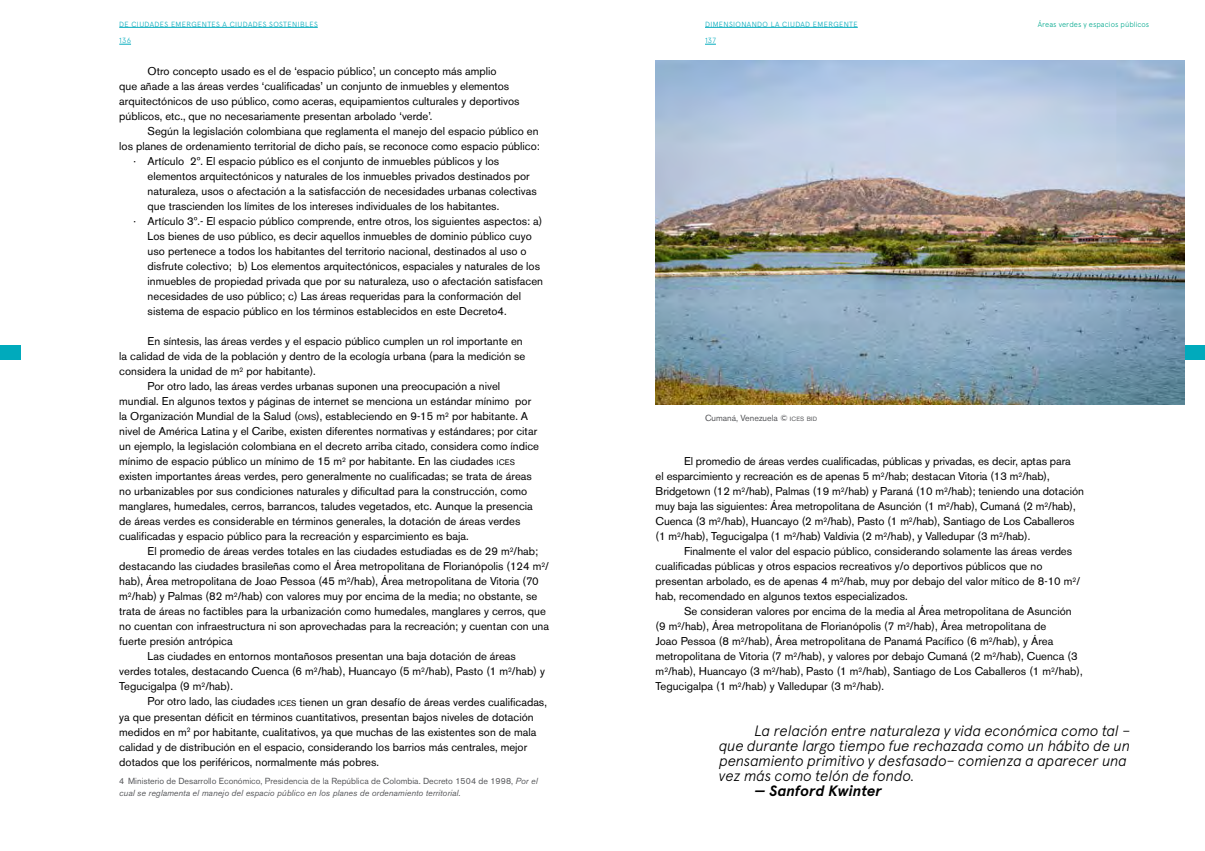
<style>
.page{position:relative;width:1205px;height:851px;background:#fff}
.page>*{position:absolute;margin:0;border:0;box-sizing:border-box;transform-origin:0 0}
.t1{font:italic 300 15px/15px "Apercu";letter-spacing:-.015em;color:#000}
.t2{font:italic 700 15px "Apercu";letter-spacing:-.005em;color:#000}
.t3{font:11.25px/15px "Akzidenz Grotesk BE";color:#000}
.t4{font:8.75px/11.2px "Akzidenz Grotesk BE";color:#57585b}
.t5{font:300 7.5px "Apercu";letter-spacing:.05em;color:#00aabc}
.t6{font:300 7.5px "Apercu";letter-spacing:.01em;color:#00a88d}
.s1{font-size:7.88px}
.s2{font-style:italic}
.s3{font-size:6.12px}
</style>
<div class="page">
<hr style="left:705px;top:27px;width:153px;height:1px;background:#00aabc">
<hr style="left:119px;top:27px;width:199px;height:1px;background:#00aabc">
<svg style="left:119px;top:44px;width:12px;height:1px"></svg>
<div style="left:1184px;top:345px;width:21px;height:15px;background:#00aabc"></div>
<div style="left:0;top:345px;width:21px;height:15px;background:#00aabc"></div>
<img style="left:656px;top:60px;width:528px;height:344px">
<p class="t6" style="left:1037px;top:19px;width:113px">Áreas verdes y espacios públicos</p>
<p class="t5" style="left:119px;top:19px;width:200px">DE CIUDADES EMERGENTES A CIUDADES SOSTENIBLES</p>
<p class="t5" style="left:705px;top:19px;width:154px">DIMENSIONANDO LA CIUDAD EMERGENTE</p>
<p class="t5" style="left:119px;top:36px;width:13px">136</p>
<p class="t5" style="left:705px;top:36px;width:12px">137</p>
<p class="t3" style="left:119px;top:64px;width:402px;text-indent:28px">Otro concepto usado es el de ‘espacio público’, un concepto más amplio<br>que añade a las áreas verdes ‘cualificadas’ un conjunto de inmuebles y elementos arquitectónicos de uso público, como aceras, equipamientos culturales y deportivos públicos, etc., que no necesariamente presentan arbolado ‘verde’.</p>
<p class="t3" style="left:148px;top:124px;width:392px">Según la legislación colombiana que reglamenta el manejo del espacio público en</p>
<p class="t3" style="left:119px;top:139px;width:422px">los planes de ordenamiento territorial de dicho país, se reconoce como espacio público:</p>
<p class="t3" style="left:133px;top:154px;width:367px">· Artículo 2º. El espacio público es el conjunto de inmuebles públicos y los</p>
<p class="t3" style="left:148px;top:169px;width:384px">elementos arquitectónicos y naturales de los inmuebles privados destinados por</p>
<p class="t3" style="left:148px;top:184px;width:391px">naturaleza, usos o afectación a la satisfacción de necesidades urbanas colectivas</p>
<p class="t3" style="left:148px;top:199px;width:353px">que trascienden los límites de los intereses individuales de los habitantes.</p>
<p class="t3" style="left:133px;top:214px;width:410px">· Artículo 3º.- El espacio público comprende, entre otros, los siguientes aspectos: a)</p>
<p class="t3" style="left:148px;top:229px;width:386px">Los bienes de uso público, es decir aquellos inmuebles de dominio público cuyo</p>
<p class="t3" style="left:148px;top:244px;width:381px">uso pertenece a todos los habitantes del territorio nacional, destinados al uso o</p>
<p class="t3" style="left:148px;top:259px;width:394px">disfrute colectivo; b) Los elementos arquitectónicos, espaciales y naturales de los</p>
<p class="t3" style="left:148px;top:274px;width:397px">inmuebles de propiedad privada que por su naturaleza, uso o afectación satisfacen</p>
<p class="t3" style="left:148px;top:289px;width:375px">necesidades de uso público; c) Las áreas requeridas para la conformación del</p>
<p class="t3" style="left:148px;top:304px;width:361px">sistema de espacio público en los términos establecidos en este Decreto4.</p>
<p class="t3" style="left:148px;top:334px;width:377px">En síntesis, las áreas verdes y el espacio público cumplen un rol importante en</p>
<p class="t3" style="left:119px;top:349px;width:408px">la calidad de vida de la población y dentro de la ecología urbana (para la medición se</p>
<p class="t3" style="left:119px;top:364px;width:198px">considera la unidad de m<sup>2</sup> por habitante).</p>
<p class="t3" style="left:148px;top:379px;width:354px">Por otro lado, las áreas verdes urbanas suponen una preocupación a nivel</p>
<p class="t3" style="left:119px;top:394px;width:413px">mundial. En algunos textos y páginas de internet se menciona un estándar mínimo por</p>
<p class="t3" style="left:119px;top:409px;width:410px">la Organización Mundial de la Salud (<span class="s1">OMS</span>), estableciendo en 9-15 m<sup>2</sup> por habitante. A</p>
<p class="t3" style="left:119px;top:424px;width:419px">nivel de América Latina y el Caribe, existen diferentes normativas y estándares; por citar</p>
<p class="t3" style="left:119px;top:439px;width:421px">un ejemplo, la legislación colombiana en el decreto arriba citado, considera como índice</p>
<p class="t3" style="left:119px;top:454px;width:397px">mínimo de espacio público un mínimo de 15 m<sup>2</sup> por habitante. En las ciudades <span class="s1">ICES</span></p>
<p class="t3" style="left:119px;top:469px;width:414px">existen importantes áreas verdes, pero generalmente no cualificadas; se trata de áreas</p>
<p class="t3" style="left:119px;top:484px;width:409px">no urbanizables por sus condiciones naturales y dificultad para la construcción, como</p>
<p class="t3" style="left:119px;top:499px;width:415px">manglares, humedales, cerros, barrancos, taludes vegetados, etc. Aunque la presencia</p>
<p class="t3" style="left:119px;top:514px;width:403px">de áreas verdes es considerable en términos generales, la dotación de áreas verdes</p>
<p class="t3" style="left:119px;top:529px;width:351px">cualificadas y espacio público para la recreación y esparcimiento es baja.</p>
<p class="t3" style="left:148px;top:544px;width:392px">El promedio de áreas verdes totales en las ciudades estudiadas es de 29 m<sup>2</sup>/hab;</p>
<p class="t3" style="left:119px;top:559px;width:431px">destacando las ciudades brasileñas como el Área metropolitana de Florianópolis (124 m<sup>2</sup>/</p>
<p class="t3" style="left:119px;top:574px;width:421px">hab), Área metropolitana de Joao Pessoa (45 m<sup>2</sup>/hab), Área metropolitana de Vitoria (70</p>
<p class="t3" style="left:119px;top:589px;width:420px">m<sup>2</sup>/hab) y Palmas (82 m<sup>2</sup>/hab) con valores muy por encima de la media; no obstante, se</p>
<p class="t3" style="left:119px;top:604px;width:428px">trata de áreas no factibles para la urbanización como humedales, manglares y cerros, que</p>
<p class="t3" style="left:119px;top:619px;width:431px">no cuentan con infraestructura ni son aprovechadas para la recreación; y cuentan con una</p>
<p class="t3" style="left:119px;top:634px;width:115px">fuerte presión antrópica</p>
<p class="t3" style="left:148px;top:649px;width:370px">Las ciudades en entornos montañosos presentan una baja dotación de áreas</p>
<p class="t3" style="left:119px;top:664px;width:427px">verdes totales, destacando Cuenca (6 m<sup>2</sup>/hab), Huancayo (5 m<sup>2</sup>/hab), Pasto (1 m<sup>2</sup>/hab) y</p>
<p class="t3" style="left:119px;top:679px;width:115px">Tegucigalpa (9 m<sup>2</sup>/hab).</p>
<p class="t3" style="left:148px;top:694px;width:401px">Por otro lado, las ciudades <span class="s1">ICES</span> tienen un gran desafío de áreas verdes cualificadas,</p>
<p class="t3" style="left:119px;top:709px;width:416px">ya que presentan déficit en términos cuantitativos, presentan bajos niveles de dotación</p>
<p class="t3" style="left:119px;top:724px;width:419px">medidos en m<sup>2</sup> por habitante, cualitativos, ya que muchas de las existentes son de mala</p>
<p class="t3" style="left:119px;top:739px;width:409px">calidad y de distribución en el espacio, considerando los barrios más centrales, mejor</p>
<p class="t3" style="left:119px;top:754px;width:261px">dotados que los periféricos, normalmente más pobres.</p>
<p class="t4" style="left:119px;top:775px;width:420px">4 Ministerio de Desarrollo Económico, Presidencia de la República de Colombia. Decreto 1504 de 1998, <span class="s2">Por el cual se reglamenta el manejo del espacio público en los planes de ordenamiento territorial</span>.</p>
<p class="t4" style="left:705px;top:412px;width:114px">Cumaná, Venezuela © <span class="s3">ICES BID</span></p>
<p class="t3" style="left:656px;top:454px;width:430px;text-indent:28px">El promedio de áreas verdes cualificadas, públicas y privadas, es decir, aptas para<br>el esparcimiento y recreación es de apenas 5 m<sup>2</sup>/hab; destacan Vitoria (13 m<sup>2</sup>/hab), Bridgetown (12 m<sup>2</sup>/hab), Palmas (19 m<sup>2</sup>/hab) y Paraná (10 m<sup>2</sup>/hab); teniendo una dotación muy baja las siguientes: Área metropolitana de Asunción (1 m<sup>2</sup>/hab), Cumaná (2 m<sup>2</sup>/hab), Cuenca (3 m<sup>2</sup>/hab), Huancayo (2 m<sup>2</sup>/hab), Pasto (1 m<sup>2</sup>/hab), Santiago de Los Caballeros (1 m<sup>2</sup>/hab), Tegucigalpa (1 m<sup>2</sup>/hab) Valdivia (2 m<sup>2</sup>/hab), y Valledupar (3 m<sup>2</sup>/hab).</p>
<p class="t3" style="left:656px;top:544px;width:426px;text-indent:28px">Finalmente el valor del espacio público, considerando solamente las áreas verdes cualificadas públicas y otros espacios recreativos y/o deportivos públicos que no presentan arbolado, es de apenas 4 m<sup>2</sup>/hab, muy por debajo del valor mítico de 8-10 m<sup>2</sup>/ hab, recomendado en algunos textos especializados.</p>
<p class="t3" style="left:656px;top:604px;width:428px;text-indent:28px">Se consideran valores por encima de la media al Área metropolitana de Asunción (9 m<sup>2</sup>/hab), Área metropolitana de Florianópolis (7 m<sup>2</sup>/hab), Área metropolitana de<br>Joao Pessoa (8 m<sup>2</sup>/hab), Área metropolitana de Panamá Pacífico (6 m<sup>2</sup>/hab), y Área metropolitana de Vitoria (7 m<sup>2</sup>/hab), y valores por debajo Cumaná (2 m<sup>2</sup>/hab), Cuenca (3 m<sup>2</sup>/hab), Huancayo (3 m<sup>2</sup>/hab), Pasto (1 m<sup>2</sup>/hab), Santiago de Los Caballeros (1 m<sup>2</sup>/hab), Tegucigalpa (1 m<sup>2</sup>/hab) y Valledupar (3 m<sup>2</sup>/hab).</p>
<h1 class="t1" style="left:719px;top:722px;width:413px;text-indent:35px">La relación entre naturaleza y vida económica como tal – que durante largo tiempo fue rechazada como un hábito de un pensamiento primitivo y desfasado– comienza a aparecer una vez más como telón de fondo.</h1>
<h1 class="t2" style="left:754px;top:781px;width:129px">— Sanford Kwinter</h1>
</div>
